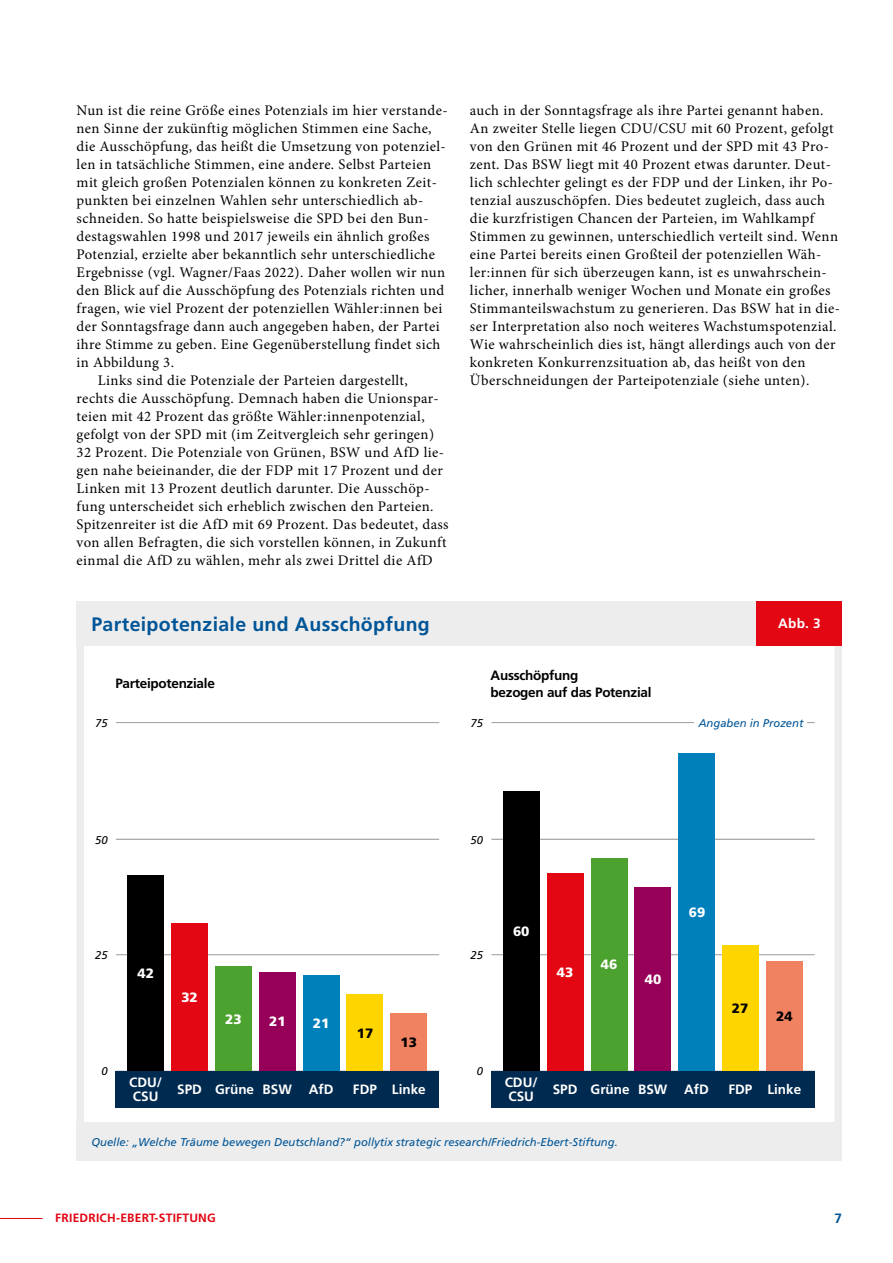
<style>
.page{position:relative;width:893px;height:1263px;background:#fff}
.page>*{position:absolute;margin:0;border:0;box-sizing:border-box;transform-origin:0 0}
.Infografik_-_Titel{font:700 19.5px "Frutiger LT Pro";letter-spacing:.02em;color:#005597}
.p_Fließtext_mit_Einzug{font:14.7px/18px "Minion Pro";letter-spacing:.03em;color:#000}
.p_Fließtext_ohne_Einzug{font:14.7px/18px "Minion Pro";letter-spacing:.03em;color:#000}
.Infografik_-_Abb-Nr{font:700 13.5px/13.5px "Frutiger LT Pro";color:#fff}
.t1{font:700 13.5px/16.5px "Frutiger LT Pro";letter-spacing:-.02em;color:#000}
.t2{font:900 13.5px "Frutiger LT Pro";color:#fff}
.t3{font:900 13.5px "Frutiger LT Pro";color:#000}
.t4{font:700 13.5px "Frutiger LT Pro";color:#005597}
.t5{font:700 12px "Frutiger LT Pro";letter-spacing:.02em;color:#e30613}
.Infografik_-_Quelle_-_blau_kursiv{font:italic 11.25px "Frutiger LT Pro";color:#005597}
.t6{font:italic 11.25px "Frutiger LT Pro";color:#000}
</style>
<div class="page">
<hr style="left:0;top:1218px;width:43px;height:1px;background:#e30613">
<div style="left:77px;top:601px;width:765px;height:560px;background:#fff;border:8px solid #ededed"></div>
<div style="left:77px;top:601px;width:765px;height:45px;background:#ededed"></div>
<div style="left:757px;top:601px;width:85px;height:44px;background:#e30613"></div>
<div style="left:77px;top:1122px;width:765px;height:39px;background:#ededed"></div>
<svg style="left:115px;top:722px;width:700px;height:386px"></svg>
<hr style="left:116px;top:954px;width:323px;height:1px;background:#9d9d9c">
<hr style="left:116px;top:722px;width:323px;height:1px;background:#9d9d9c">
<hr style="left:491px;top:954px;width:324px;height:1px;background:#9d9d9c">
<hr style="left:491px;top:722px;width:324px;height:1px;background:#9d9d9c">
<hr style="left:116px;top:839px;width:323px;height:1px;background:#9d9d9c">
<hr style="left:491px;top:839px;width:324px;height:1px;background:#9d9d9c">
<div style="left:115px;top:1071px;width:324px;height:36px;background:#002a50"></div>
<div style="left:491px;top:1071px;width:324px;height:36px;background:#002a50"></div>
<div style="left:127px;top:875px;width:37px;height:195px;background:#000"></div>
<div style="left:171px;top:923px;width:37px;height:147px;background:#e30613"></div>
<div style="left:215px;top:966px;width:37px;height:104px;background:#4ca22f"></div>
<div style="left:259px;top:972px;width:37px;height:98px;background:#960058"></div>
<div style="left:303px;top:975px;width:36px;height:95px;background:#0080bb"></div>
<div style="left:347px;top:994px;width:36px;height:76px;background:#ffd500"></div>
<div style="left:390px;top:1013px;width:37px;height:57px;background:#f08262"></div>
<div style="left:503px;top:791px;width:37px;height:279px;background:#000"></div>
<div style="left:547px;top:873px;width:37px;height:197px;background:#e30613"></div>
<div style="left:591px;top:858px;width:36px;height:212px;background:#4ca22f"></div>
<div style="left:634px;top:887px;width:37px;height:183px;background:#960058"></div>
<div style="left:678px;top:753px;width:37px;height:317px;background:#0080bb"></div>
<div style="left:722px;top:945px;width:37px;height:125px;background:#ffd500"></div>
<div style="left:766px;top:961px;width:37px;height:109px;background:#f08262"></div>
<div style="left:694px;top:715px;width:113px;height:15px;background:#fff"></div>
<p class="p_Fließtext_ohne_Einzug" style="left:77px;top:101px;width:373px">Nun ist die reine Größe eines Potenzials im hier verstande&shy;nen Sinne der zukünftig möglichen Stimmen eine Sache, die Ausschöpfung, das heißt die Umsetzung von potenziel&shy;len in tatsächliche Stimmen, eine andere. Selbst Parteien mit gleich großen Potenzialen können zu konkreten Zeit&shy;punkten bei einzelnen Wahlen sehr unterschiedlich ab&shy;schneiden. So hatte beispielsweise die SPD bei den Bun&shy;destagswahlen 1998 und 2017 jeweils ein ähnlich großes Potenzial, erzielte aber bekanntlich sehr unterschiedliche Ergebnisse (vgl. Wagner/Faas 2022). Daher wollen wir nun den Blick auf die Ausschöpfung des Potenzials richten und fragen, wie viel Prozent der potenziellen Wähler:innen bei der Sonntagsfrage dann auch angegeben haben, der Partei ihre Stimme zu geben. Eine Gegenüberstellung findet sich in Abbildung 3.</p>
<p class="p_Fließtext_mit_Einzug" style="left:77px;top:371px;width:374px;text-indent:21px">Links sind die Potenziale der Parteien dargestellt, rechts die Ausschöpfung. Demnach haben die Unionspar&shy;teien mit 42 Prozent das größte Wähler:innenpotenzial, gefolgt von der SPD mit (im Zeitvergleich sehr geringen)<br>32 Prozent. Die Potenziale von Grünen, BSW und AfD lie&shy;gen nahe beieinander, die der FDP mit 17 Prozent und der Linken mit 13 Prozent deutlich darunter. Die Ausschöp&shy;fung unterscheidet sich erheblich zwischen den Parteien.<br>Spitzenreiter ist die AfD mit 69 Prozent. Das bedeutet, dass von allen Befragten, die sich vorstellen können, in Zukunft einmal die AfD zu wählen, mehr als zwei Drittel die AfD</p>
<p class="p_Fließtext_mit_Einzug" style="left:470px;top:101px;width:372px">auch in der Sonntagsfrage als ihre Partei genannt haben.<br>An zweiter Stelle liegen CDU/CSU mit 60 Prozent, gefolgt von den Grünen mit 46 Prozent und der SPD mit 43 Pro&shy;zent. Das BSW liegt mit 40 Prozent etwas darunter. Deut&shy;lich schlechter gelingt es der FDP und der Linken, ihr Po&shy;tenzial auszuschöpfen. Dies bedeutet zugleich, dass auch die kurzfristigen Chancen der Parteien, im Wahlkampf Stimmen zu gewinnen, unterschiedlich verteilt sind. Wenn eine Partei bereits einen Großteil der potenziellen Wäh&shy;ler:innen für sich überzeugen kann, ist es unwahrschein&shy;licher, innerhalb weniger Wochen und Monate ein großes Stimmanteilswachstum zu generieren. Das BSW hat in die&shy;ser Interpretation also noch weiteres Wachstumspotenzial.<br>Wie wahrscheinlich dies ist, hängt allerdings auch von der konkreten Konkurrenzsituation ab, das heißt von den Überschneidungen der Parteipotenziale (siehe unten).</p>
<p class="Infografik_-_Titel" style="left:91px;top:612px;width:340px">Parteipotenziale und Ausschöpfung</p>
<p class="Infografik_-_Abb-Nr" style="left:778px;top:617px;width:44px">Abb. 3</p>
<p class="t1" style="left:115px;top:675px;width:101px">Parteipotenziale</p>
<p class="t1" style="left:491px;top:667px;width:162px">Ausschöpfung<br>bezogen auf das Potenzial</p>
<p class="t6" style="left:95px;top:716px;width:14px">75</p>
<p class="t6" style="left:471px;top:716px;width:14px">75</p>
<p class="Infografik_-_Quelle_-_blau_kursiv" style="left:698px;top:716px;width:107px">Angaben in Prozent</p>
<p class="t6" style="left:95px;top:833px;width:14px">50</p>
<p class="t6" style="left:471px;top:833px;width:14px">50</p>
<p class="t6" style="left:95px;top:948px;width:14px">25</p>
<p class="t6" style="left:471px;top:948px;width:14px">25</p>
<p class="t2" style="left:137px;top:965px;width:18px">42</p>
<p class="t2" style="left:181px;top:989px;width:18px">32</p>
<p class="t2" style="left:225px;top:1011px;width:18px">23</p>
<p class="t2" style="left:269px;top:1013px;width:18px">21</p>
<p class="t2" style="left:313px;top:1015px;width:18px">21</p>
<p class="t3" style="left:357px;top:1025px;width:18px">17</p>
<p class="t3" style="left:401px;top:1034px;width:18px">13</p>
<p class="t6" style="left:101px;top:1064px;width:8px">0</p>
<p class="t6" style="left:477px;top:1064px;width:8px">0</p>
<p class="t2" style="left:513px;top:923px;width:18px">60</p>
<p class="t2" style="left:557px;top:964px;width:18px">43</p>
<p class="t2" style="left:601px;top:956px;width:18px">46</p>
<p class="t2" style="left:645px;top:971px;width:18px">40</p>
<p class="t2" style="left:689px;top:904px;width:18px">69</p>
<p class="t3" style="left:732px;top:1000px;width:18px">27</p>
<p class="t3" style="left:776px;top:1008px;width:18px">24</p>
<p class="Infografik_-_Abb-Nr" style="left:129px;top:1076px;width:34px">CDU/<br>CSU</p>
<p class="Infografik_-_Abb-Nr" style="left:505px;top:1076px;width:34px">CDU/<br>CSU</p>
<p class="Infografik_-_Abb-Nr" style="left:177px;top:1083px;width:158px">SPD Grüne BSW AfD</p>
<p class="Infografik_-_Abb-Nr" style="left:353px;top:1083px;width:74px">FDP Linke</p>
<p class="Infografik_-_Abb-Nr" style="left:553px;top:1083px;width:158px">SPD Grüne BSW AfD</p>
<p class="Infografik_-_Abb-Nr" style="left:728px;top:1083px;width:74px">FDP Linke</p>
<p class="Infografik_-_Quelle_-_blau_kursiv" style="left:91px;top:1135px;width:528px">Quelle: „Welche Träume bewegen Deutschland?“ pollytix strategic research/Friedrich-Ebert-Stiftung.</p>
<p class="t5" style="left:55px;top:1210px;width:162px">FRIEDRICH-EBERT-STIFTUNG</p>
<p class="t4" style="left:834px;top:1210px;width:9px">7</p>
</div>
